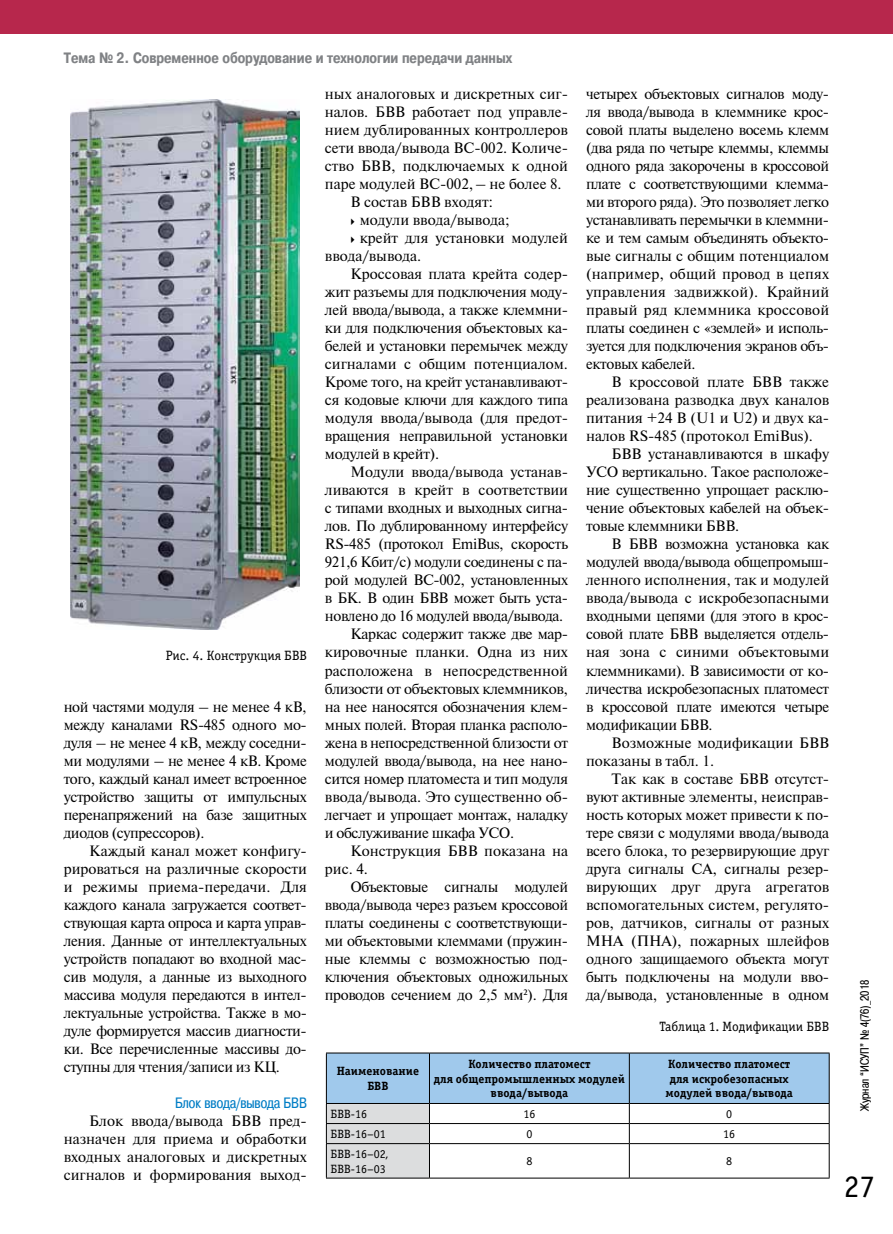
<style>
.page{position:relative;width:893px;height:1234px;background:#fff}
.page>*{position:absolute;margin:0;border:0;box-sizing:border-box;transform-origin:0 0}
.t1{font:31.5px "Officina Serif C";color:#000}
.t2{font:15px/18px "Newton";letter-spacing:-.02em;color:#000;text-align:justify}
.t3{font:15px/18px "Newton";color:#000}
.t4{font:700 15px "Pragmatica Cond C";color:#808285}
.t5{font:15px "Pragmatica Cond C";color:#007dc5}
.t6{font:13.5px "Officina Serif C";color:#000}
.t7{font:700 12px/14.4px "Officina Serif C";color:#000;text-align:center}
.t8{font:12px/14.4px "Officina Serif C";color:#000}
.t9{font:12px "Pragmatica Cond C";color:#000}
</style>
<div class="page">
<div style="left:0;top:0;width:893px;height:34px;background:#b7274c"></div>
<img style="left:71px;top:99px;width:229px;height:530px">
<hr style="left:429px;top:1177px;width:200px;height:1px;background:#000">
<hr style="left:629px;top:1177px;width:201px;height:1px;background:#000">
<svg style="left:326px;top:1052px;width:504px;height:125px"></svg>
<hr style="left:326px;top:1143px;width:1px;height:34px;background:#000">
<hr style="left:326px;top:1177px;width:103px;height:1px;background:#000">
<p class="t4" style="left:64px;top:50px;width:450px">Тема № 2. Современное оборудование и технологии передачи данных</p>
<p class="t6" style="left:166px;top:648px;width:143px">Рис. 4. Конструкция БВВ</p>
<p class="t2" style="left:64px;top:696px;width:245px">ной частями модуля – не менее 4 кВ, между каналами RS‑485 одного мо&shy;дуля – не менее 4 кВ, между соседни&shy;ми модулями – не менее 4 кВ. Кроме того, каждый канал имеет встроенное устройство защиты от импульсных перенапряжений на базе защитных диодов (супрессоров).</p>
<p class="t2" style="left:64px;top:840px;width:245px;text-indent:26px">Каждый канал может конфигу&shy;рироваться на различные скорости и режимы приема-передачи. Для каждого канала загружается соответ&shy;ствующая карта опроса и карта управ&shy;ления. Данные от интеллектуальных устройств попадают во входной мас&shy;сив модуля, а данные из выходного массива модуля передаются в интел&shy;лектуальные устройства. Также в мо&shy;дуле формируется массив диагности&shy;ки. Все перечисленные массивы до&shy;ступны для чтения/записи из КЦ.</p>
<p class="t5" style="left:175px;top:1093px;width:133px">Блок ввода/вывода БВВ</p>
<p class="t2" style="left:64px;top:1110px;width:245px;text-indent:26px">Блок ввода/вывода БВВ пред&shy;назначен для приема и обработки входных аналоговых и дискретных сигналов и формирования выход-</p>
<p class="t3" style="left:325px;top:84px;width:245px">ных аналоговых и дискретных сиг-</p>
<p class="t3" style="left:325px;top:102px;width:245px">налов. БВВ работает под управле-</p>
<p class="t3" style="left:325px;top:120px;width:245px">нием дублированных контроллеров</p>
<p class="t3" style="left:325px;top:138px;width:245px">сети ввода/вывода BС‑002. Количе-</p>
<p class="t3" style="left:325px;top:156px;width:245px">ство БВВ, подключаемых к одной</p>
<p class="t3" style="left:325px;top:174px;width:238px">паре модулей BС‑002,– не более 8.</p>
<p class="t3" style="left:350px;top:192px;width:144px">В состав БВВ входят:</p>
<p class="t3" style="left:360px;top:210px;width:151px">модули ввода/вывода;</p>
<p class="t3" style="left:360px;top:228px;width:210px">крейт для установки модулей</p>
<p class="t3" style="left:325px;top:246px;width:98px">ввода/вывода.</p>
<p class="t3" style="left:350px;top:264px;width:219px">Кроссовая плата крейта содер-</p>
<p class="t2" style="left:325px;top:282px;width:245px">жит разъемы для подключения моду-</p>
<p class="t2" style="left:325px;top:300px;width:245px">лей ввода/вывода, а также клеммни-</p>
<p class="t2" style="left:325px;top:318px;width:245px">ки для подключения объектовых ка-</p>
<p class="t2" style="left:325px;top:336px;width:245px">белей и установки перемычек между</p>
<p class="t3" style="left:325px;top:354px;width:245px">сигналами с общим потенциалом.</p>
<p class="t2" style="left:325px;top:372px;width:245px">Кроме того, на крейт устанавливают-</p>
<p class="t2" style="left:325px;top:390px;width:245px">ся кодовые ключи для каждого типа</p>
<p class="t3" style="left:325px;top:408px;width:245px">модуля ввода/вывода (для предот-</p>
<p class="t2" style="left:325px;top:426px;width:245px">вращения неправильной установки</p>
<p class="t2" style="left:325px;top:444px;width:116px">модулей в крейт).</p>
<p class="t3" style="left:350px;top:462px;width:219px">Модули ввода/вывода устанав-</p>
<p class="t3" style="left:325px;top:480px;width:245px">ливаются в крейт в соответствии</p>
<p class="t2" style="left:325px;top:498px;width:245px">с типами входных и выходных сигна-</p>
<p class="t2" style="left:325px;top:516px;width:245px">лов. По дублированному интерфейсу</p>
<p class="t2" style="left:325px;top:534px;width:245px">RS‑485 (протокол EmiBus, скорость</p>
<p class="t2" style="left:325px;top:552px;width:245px">921,6 Кбит/с) модули соединены с па-</p>
<p class="t2" style="left:325px;top:570px;width:245px">рой модулей BC‑002, установленных</p>
<p class="t2" style="left:325px;top:588px;width:245px">в БК. В один БВВ может быть уста-</p>
<p class="t2" style="left:325px;top:606px;width:240px">новлено до 16 модулей ввода/вывода.</p>
<p class="t2" style="left:350px;top:624px;width:219px">Каркас содержит также две мар-</p>
<p class="t3" style="left:325px;top:642px;width:245px">кировочные планки. Одна из них</p>
<p class="t3" style="left:325px;top:660px;width:245px">расположена в непосредственной</p>
<p class="t2" style="left:325px;top:678px;width:245px">близости от объектовых клеммников,</p>
<p class="t2" style="left:325px;top:696px;width:245px">на нее наносятся обозначения клем-</p>
<p class="t2" style="left:325px;top:714px;width:245px">мных полей. Вторая планка располо-</p>
<p class="t2" style="left:325px;top:732px;width:245px">жена в непосредственной близости от</p>
<p class="t2" style="left:325px;top:750px;width:245px">модулей ввода/вывода, на нее нано-</p>
<p class="t2" style="left:325px;top:768px;width:245px">сится номер платоместа и тип модуля</p>
<p class="t3" style="left:325px;top:786px;width:245px">ввода/вывода. Это существенно об-</p>
<p class="t2" style="left:325px;top:804px;width:245px">легчает и упрощает монтаж, наладку</p>
<p class="t2" style="left:325px;top:822px;width:191px">и обслуживание шкафа УСО.</p>
<p class="t3" style="left:350px;top:840px;width:219px">Конструкция БВВ показана на</p>
<p class="t2" style="left:325px;top:858px;width:45px">рис. 4.</p>
<p class="t2" style="left:350px;top:876px;width:219px">Объектовые сигналы модулей</p>
<p class="t2" style="left:325px;top:894px;width:245px">ввода/вывода через разъем кроссовой</p>
<p class="t2" style="left:325px;top:912px;width:245px">платы соединены с соответствующи-</p>
<p class="t2" style="left:325px;top:930px;width:245px">ми объектовыми клеммами (пружин-</p>
<p class="t2" style="left:325px;top:948px;width:245px">ные клеммы с возможностью под-</p>
<p class="t2" style="left:325px;top:966px;width:245px">ключения объектовых одножильных</p>
<p class="t2" style="left:325px;top:984px;width:245px">проводов сечением до 2,5 мм²). Для</p>
<p class="t2" style="left:586px;top:84px;width:245px">четырех объектовых сигналов моду&shy;ля ввода/вывода в клеммнике крос&shy;совой платы выделено восемь клемм (два ряда по четыре клеммы, клеммы одного ряда закорочены в кроссовой плате с соответствующими клемма&shy;ми второго ряда). Это позволяет легко устанавливать перемычки в клеммни&shy;ке и тем самым объединять объекто&shy;вые сигналы с общим потенциалом (например, общий провод в цепях управления задвижкой). Крайний правый ряд клеммника кроссовой платы соединен с «землей» и исполь&shy;зуется для подключения экранов объ&shy;ектовых кабелей.</p>
<p class="t2" style="left:586px;top:372px;width:245px;text-indent:26px">В кроссовой плате БВВ также реализована разводка двух каналов питания +24 В (U1 и U2) и двух ка&shy;налов RS‑485 (протокол EmiBus).</p>
<p class="t2" style="left:586px;top:444px;width:245px;text-indent:26px">БВВ устанавливаются в шкафу УСО вертикально. Такое расположе&shy;ние существенно упрощает расклю&shy;чение объектовых кабелей на объек&shy;товые клеммники БВВ.</p>
<p class="t2" style="left:586px;top:534px;width:245px;text-indent:26px">В БВВ возможна установка как модулей ввода/вывода общепромыш&shy;ленного исполнения, так и модулей ввода/вывода с искробезопасными входными цепями (для этого в крос&shy;совой плате БВВ выделяется отдель&shy;ная зона с синими объектовыми клеммниками). В зависимости от ко&shy;личества искробезопасных платомест в кроссовой плате имеются четыре модификации БВВ.</p>
<p class="t3" style="left:586px;top:732px;width:245px;text-indent:26px">Возможные модификации БВВ показаны в табл. 1.</p>
<p class="t2" style="left:586px;top:768px;width:245px;text-indent:26px">Так как в составе БВВ отсутст&shy;вуют активные элементы, неисправ&shy;ность которых может привести к по&shy;тере связи с модулями ввода/вывода всего блока, то резервирующие друг друга сигналы СА, сигналы резер&shy;вирующих друг друга агрегатов вспомогательных систем, регулято&shy;ров, датчиков, сигналы от разных МНА (ПНА), пожарных шлейфов одного защищаемого объекта могут быть подключены на модули вво&shy;да/вывода, установленные в одном</p>
<p class="t6" style="left:660px;top:1019px;width:171px">Таблица 1. Модификации БВВ</p>
<p class="t7" style="left:337px;top:1064px;width:84px">Наименование<br>БВВ</p>
<p class="t7" style="left:434px;top:1056px;width:193px">Количество платомест<br>для общепромышленных модулей ввода/вывода</p>
<p class="t7" style="left:666px;top:1056px;width:129px">Количество платомест для искробезопасных модулей ввода/вывода</p>
<p class="t8" style="left:331px;top:1106px;width:38px">БВВ‑16</p>
<p class="t8" style="left:523px;top:1106px;width:13px">16</p>
<p class="t8" style="left:726px;top:1106px;width:7px">0</p>
<p class="t8" style="left:331px;top:1126px;width:57px">БВВ‑16–01</p>
<p class="t8" style="left:526px;top:1126px;width:7px">0</p>
<p class="t8" style="left:723px;top:1126px;width:13px">16</p>
<p class="t8" style="left:331px;top:1146px;width:59px">БВВ‑16–02,<br>БВВ‑16–03</p>
<p class="t8" style="left:526px;top:1153px;width:8px">8</p>
<p class="t8" style="left:726px;top:1153px;width:8px">8</p>
<p class="t9" style="left:858px;top:1110px;width:133px;rotate:-90deg">Журнал “ИСУП” № 4(76)_2018</p>
<h1 class="t1" style="left:844px;top:1168px;width:33px">27</h1>
</div>
